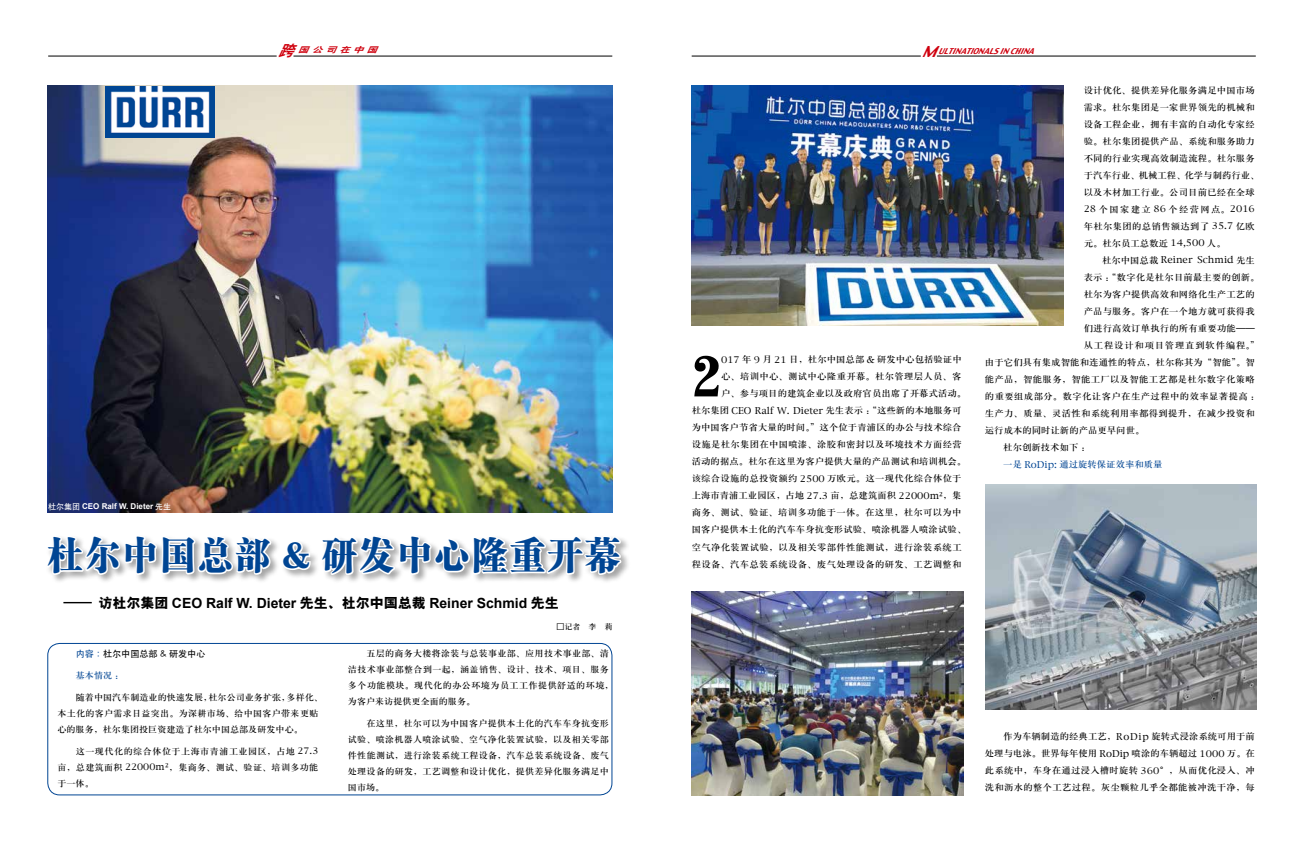
<style>
.page{position:relative;width:1304px;height:851px;background:#fff}
.page>*{position:absolute;margin:0;border:0;box-sizing:border-box;transform-origin:0 0}
.t1{font:57.7px "H Ya 9 gj";color:#000}
.t2{font:37px "FZCSJW GB1 0";letter-spacing:.08em;color:#004593;scale:.94 1}
.t3{font:700 14px "Arial";color:#000}
.t4{font:9.2px/17px "H Ya 3 gj";letter-spacing:.015em;color:#000}
.t5{font:9.2px "H Ya 3 gj";letter-spacing:.035em;color:#000}
.t6{font:9.2px "H Ya 3 gj";letter-spacing:.04em;color:#000}
.t7{font:9.2px "New York";letter-spacing:.005em;color:#000}
.t8{font:9.2px "H Ya 3 gj";color:#004593}
.t9{font:9.2px "H Ya 3 gj";letter-spacing:.085em;color:#000}
.t10{font:9px/16px "H Ya 3 gj";letter-spacing:.03em;color:#000;text-align:justify}
.t11{font:9px/16px "H Ya 3 gj";color:#000}
.t12{font:9px "ST Heiti";color:#000}
.t13{font:9px "H Ya 3 gj";color:#004593}
.t14{font:italic 8px "Charcoal";color:#cf000e}
.t15{font:700 8px "Arial";color:#fff}
.t16{font:italic 8px "H Yb 2 gj";color:#cf000e;scale:1.3 1}
.t17{font:8px "H Ya 3 gj";color:#000}
.s1{font-size:15px}
.s2{font-family:"H Yb 1 gj";font-weight:400}
.s3{font-family:"H Yb 9 gj";font-weight:400}
.s4{color:#004593}
.s5{font-family:"New York";font-size:8.6px}
.s6{font-family:"New York"}
.s7{font-family:"New York";font-size:8.8px}
.s8{font-family:"H Ya 3 gj"}
</style>
<div class="page">
<hr style="left:937px;top:56px;width:319px;height:1px;background:#000">
<hr style="left:692px;top:56px;width:229px;height:1px;background:#000">
<hr style="left:293px;top:56px;width:319px;height:1px;background:#000">
<hr style="left:48px;top:56px;width:229px;height:1px;background:#000">
<img style="left:48px;top:85px;width:565px;height:427px">
<div style="left:46px;top:534px;width:585px;height:50px;background:#000;opacity:.36"></div>
<svg style="left:281px;top:539px;width:31px;height:32px"></svg>
<img style="left:320px;top:370px;width:302px;height:426px">
<svg style="left:46px;top:534px;width:226px;height:118px"></svg>
<img style="left:692px;top:85px;width:372px;height:241px">
<img style="left:692px;top:591px;width:271px;height:204px">
<img style="left:106px;top:86px;width:108px;height:52px">
<div style="left:47px;top:643px;width:565px;height:152px;border:1px solid #004593;border-radius:12px"></div>
<img style="left:986px;top:484px;width:271px;height:225px">
<p class="t16" style="left:279px;top:46px;width:80px"><span class="s1">跨</span>国公司在中国</p>
<p class="t14" style="left:922px;top:46px;width:119px"><span class="s1">M</span>ULTINATIONALSINCHINA</p>
<p class="t15" style="left:48px;top:501px;width:125px"><span class="s2">杜尔集团</span> CEO Ralf W. Dieter <span class="s2">先生</span></p>
<h2 class="t2" style="left:48px;top:534px;width:610px">杜尔中国总部 &amp; 研发中心隆重开幕</h2>
<h3 class="t3" style="left:98px;top:593px;width:462px"><span class="s3">访杜尔集团</span> CEO Ralf W. Dieter <span class="s3">先生、杜尔中国总裁</span> Reiner Schmid <span class="s3">先生</span></h3>
<p class="t17" style="left:557px;top:622px;width:57px">□记者　李　莉</p>
<p class="t12" style="left:76px;top:649px;width:131px"><span class="s4">内容：</span>杜尔中国总部 &amp; 研发中心</p>
<p class="t13" style="left:76px;top:671px;width:49px">基本情况：</p>
<p class="t11" style="left:57px;top:689px;width:267px;text-indent:18px">随着中国汽车制造业的快速发展，杜尔公司业务扩张，多样化、本土化的客户需求日益突出。为深耕市场、给中国客户带来更贴心的服务，杜尔集团投巨资建造了杜尔中国总部及研发中心。</p>
<p class="t10" style="left:57px;top:742px;width:263px;text-indent:18px">这一现代化的综合体位于上海市青浦工业园区，占地 <span class="s5">27</span><span class="s6">.</span><span class="s5">3</span>亩，总建筑面积 <span class="s5">22000</span><span class="s6">m²</span>，集商务、测试、验证、培训多功能于一体。</p>
<p class="t10" style="left:348px;top:645px;width:267px;text-align:left;text-indent:18px">五层的商务大楼将涂装与总装事业部、应用技术事业部、清洁技术事业部整合到一起，涵盖销售、设计、技术、项目、服务多个功能模块。现代化的办公环境为员工工作提供舒适的环境，为客户来访提供更全面的服务。</p>
<p class="t10" style="left:348px;top:714px;width:263px;text-indent:18px">在这里，杜尔可以为中国客户提供本土化的汽车车身抗变形试验、喷涂机器人喷涂试验、空气净化装置试验，以及相关零部件性能测试，进行涂装系统工程设备，汽车总装系统设备、废气处理设备的研发，工艺调整和设计优化，提供差异化服务满足中国市场。</p>
<h1 class="t1" style="left:692px;top:350px;width:31px">2</h1>
<p class="t4" style="left:721px;top:351px;width:242px"><span class="s7">017</span> 年 <span class="s7">9</span> 月 <span class="s7">21</span> 日，杜尔中国总部 <span class="s6">&amp;</span> 研发中心包括验证中</p>
<p class="t4" style="left:721px;top:368px;width:242px">心、培训中心、测试中心隆重开幕。杜尔管理层人员、客</p>
<p class="t4" style="left:721px;top:385px;width:247px">户、参与项目的建筑企业以及政府官员出席了开幕式活动。</p>
<p class="t4" style="left:692px;top:402px;width:271px">杜尔集团 <span class="s6">CEO Ralf W. Dieter</span> 先生表示：“这些新的本地服务可</p>
<p class="t4" style="left:692px;top:419px;width:271px">为中国客户节省大量的时间。”这个位于青浦区的办公与技术综合</p>
<p class="t4" style="left:692px;top:436px;width:272px">设施是杜尔集团在中国喷漆、涂胶和密封以及环境技术方面经营</p>
<p class="t4" style="left:692px;top:453px;width:276px">活动的据点。杜尔在这里为客户提供大量的产品测试和培训机会。</p>
<p class="t4" style="left:692px;top:470px;width:272px">该综合设施的总投资额约 <span class="s7">2500</span> 万欧元。这一现代化综合体位于</p>
<p class="t4" style="left:692px;top:487px;width:271px">上海市青浦工业园区，占地 <span class="s7">27</span><span class="s6">.</span><span class="s7">3</span> 亩，总建筑面积 <span class="s7">22000</span><span class="s6">m²</span>，集</p>
<p class="t5" style="left:692px;top:508px;width:271px">商务、测试、验证、培训多功能于一体。在这里，杜尔可以为中</p>
<p class="t4" style="left:692px;top:521px;width:276px">国客户提供本土化的汽车车身抗变形试验、喷涂机器人喷涂试验、</p>
<p class="t4" style="left:692px;top:538px;width:272px">空气净化装置试验，以及相关零部件性能测试，进行涂装系统工</p>
<p class="t4" style="left:692px;top:555px;width:271px">程设备、汽车总装系统设备、废气处理设备的研发、工艺调整和</p>
<p class="t4" style="left:1084px;top:81px;width:177px">设计优化、提供差异化服务满足中国市场需求。杜尔集团是一家世界领先的机械和设备工程企业，拥有丰富的自动化专家经验。杜尔集团提供产品、系统和服务助力不同的行业实现高效制造流程。杜尔服务于汽车行业、机械工程、化学与制药行业、以及木材加工行业。公司目前已经在全球<br><span class="s7">28</span> 个国家建立 <span class="s7">86</span> 个经营网点。<span class="s7">2016</span>年杜尔集团的总销售额达到了 <span class="s7">35</span><span class="s6">.</span><span class="s7">7</span> 亿欧元。杜尔员工总数近 <span class="s7">14</span><span class="s6">,</span><span class="s7">500</span> 人。</p>
<p class="t7" style="left:1102px;top:254px;width:154px"><span class="s8">杜尔中国总裁</span> Reiner Schmid <span class="s8">先生</span></p>
<p class="t4" style="left:1084px;top:268px;width:177px">表示：“数字化是杜尔目前最主要的创新。</p>
<p class="t4" style="left:1084px;top:285px;width:173px">杜尔为客户提供高效和网络化生产工艺的</p>
<p class="t4" style="left:1084px;top:302px;width:173px">产品与服务。客户在一个地方就可获得我</p>
<p class="t4" style="left:1084px;top:319px;width:173px">们进行高效订单执行的所有重要功能——</p>
<p class="t9" style="left:1084px;top:340px;width:177px">从工程设计和项目管理直到软件编程。”</p>
<p class="t4" style="left:985px;top:353px;width:272px">由于它们具有集成智能和连通性的特点，杜尔称其为“智能”。智</p>
<p class="t4" style="left:985px;top:370px;width:272px">能产品，智能服务，智能工厂以及智能工艺都是杜尔数字化策略</p>
<p class="t6" style="left:985px;top:391px;width:276px">的重要组成部分。数字化让客户在生产过程中的效率显著提高：</p>
<p class="t4" style="left:985px;top:404px;width:271px">生产力、质量、灵活性和系统利用率都得到提升，在减少投资和</p>
<p class="t4" style="left:985px;top:421px;width:161px">运行成本的同时让新的产品更早问世。</p>
<p class="t4" style="left:1003px;top:438px;width:88px">杜尔创新技术如下：</p>
<p class="t8" style="left:1003px;top:459px;width:161px">一是 <span class="s6">RoDip:</span> 通过旋转保证效率和质量</p>
<p class="t4" style="left:985px;top:727px;width:272px;text-align:justify;text-indent:18px">作为车辆制造的经典工艺，<span class="s6">RoDip</span> 旋转式浸涂系统可用于前处理与电泳。世界每年使用 <span class="s6">RoDip</span> 喷涂的车辆超过 <span class="s7">1000</span> 万。在此系统中，车身在通过浸入槽时旋转 <span class="s7">360</span>°，从而优化浸入、冲洗和沥水的整个工艺过程。灰尘颗粒几乎全都能被冲洗干净，每</p>
</div>
